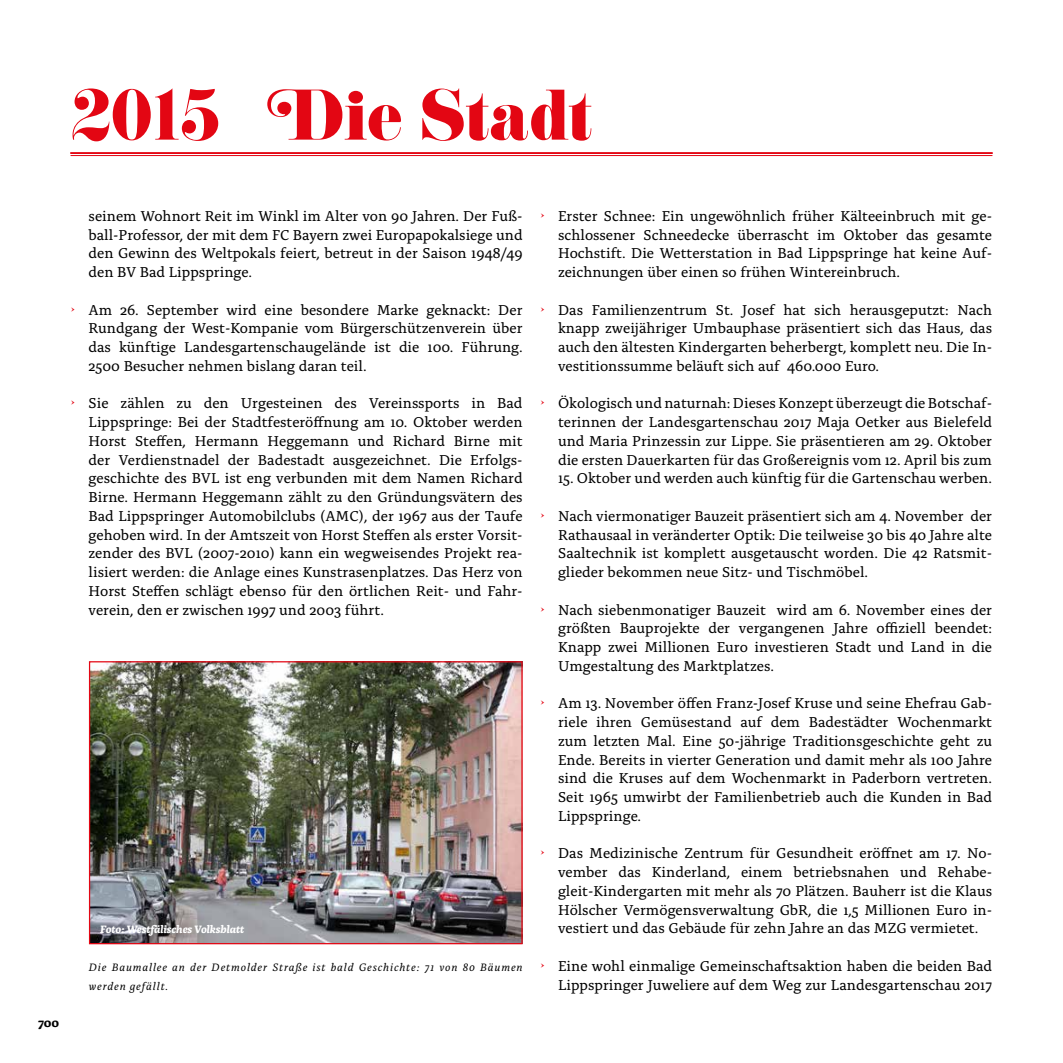
<style>
.page{position:relative;width:1063px;height:1063px;background:#fff}
.page>*{position:absolute;margin:0;border:0;box-sizing:border-box;transform-origin:0 0}
.t1{font:62.5px "Eloquent JF Pro";color:#e30613}
.t2{font:15px/18.8px "Alda OTCEV";color:#000;text-align:justify}
.t3{font:700 12.5px "Alda OTCEV";color:#000}
.t4{font:italic 11.25px/18.8px "Alda OTCEV";letter-spacing:.08em;color:#000}
.t5{font:italic 700 11.25px "Alda OTCEV";color:#fff}
.s1{font-family:"Eloquent JF Pro";font-size:14.38px;color:#e30613}
</style>
<div class="page">
<hr style="left:71px;top:152px;width:921px;height:2px;background:#e30613">
<hr style="left:71px;top:155px;width:921px;height:1px;background:#e30613">
<img style="left:91px;top:663px;width:430px;height:279px">
<div style="left:89px;top:661px;width:434px;height:283px;border:1px solid #e30613"></div>
<h1 class="t1" style="left:71px;top:81px;width:151px">2015</h1>
<h1 class="t1" style="left:267px;top:81px;width:328px">Die Stadt</h1>
<p class="t2" style="left:89px;top:205px;width:436px">seinem Wohnort Reit im Winkl im Alter von 90 Jahren. Der Fuß&shy;ball-Professor, der mit dem FC Bayern zwei Europapokalsiege und den Gewinn des Weltpokals feiert, betreut in der Saison 1948/49 den BV Bad Lippspringe.</p>
<p class="t2" style="left:89px;top:299px;width:436px;text-indent:-18px"><span class="s1">›</span> Am 26. September wird eine besondere Marke geknackt: Der Rundgang der West-Kompanie vom Bürgerschützenverein über das künftige Landesgartenschaugelände ist die 100. Führung.<br>2500 Besucher nehmen bislang daran teil.</p>
<p class="t2" style="left:89px;top:393px;width:436px;text-indent:-18px"><span class="s1">›</span> Sie zählen zu den Urgesteinen des Vereinssports in Bad Lippspringe: Bei der Stadtfesteröffnung am 10. Oktober werden Horst Steffen, Hermann Heggemann und Richard Birne mit der Verdienstnadel der Badestadt ausgezeichnet. Die Erfolgs&shy;geschichte des BVL ist eng verbunden mit dem Namen Richard Birne. Hermann Heggemann zählt zu den Gründungsvätern des Bad Lippspringer Automobilclubs (AMC), der 1967 aus der Taufe gehoben wird. In der Amtszeit von Horst Steffen als erster Vorsit&shy;zender des BVL (2007-2010) kann ein wegweisendes Projekt rea&shy;lisiert werden: die Anlage eines Kunstrasenplatzes. Das Herz von Horst Steffen schlägt ebenso für den örtlichen Reit- und Fahr&shy;verein, den er zwischen 1997 und 2003 führt.</p>
<p class="t3" style="left:38px;top:1013px;width:23px">700</p>
<p class="t5" style="left:100px;top:921px;width:145px">Foto: Westfälisches Volksblatt</p>
<p class="t4" style="left:89px;top:957px;width:435px">Die Baumallee an der Detmolder Straße ist bald Geschichte: 71 von 80 Bäumen werden gefällt.</p>
<p class="t2" style="left:558px;top:205px;width:436px;text-indent:-18px"><span class="s1">›</span> Erster Schnee: Ein ungewöhnlich früher Kälteeinbruch mit ge&shy;schlossener Schneedecke überrascht im Oktober das gesamte Hochstift. Die Wetterstation in Bad Lippspringe hat keine Auf&shy;zeichnungen über einen so frühen Wintereinbruch.</p>
<p class="t2" style="left:558px;top:299px;width:436px;text-indent:-18px"><span class="s1">›</span> Das Familienzentrum St. Josef hat sich herausgeputzt: Nach knapp zweijähriger Umbauphase präsentiert sich das Haus, das auch den ältesten Kindergarten beherbergt, komplett neu. Die In&shy;vestitionssumme beläuft sich auf 460.000 Euro.</p>
<p class="t2" style="left:558px;top:393px;width:436px;text-indent:-18px"><span class="s1">›</span> Ökologisch und naturnah: Dieses Konzept überzeugt die Botschaf&shy;terinnen der Landesgartenschau 2017 Maja Oetker aus Bielefeld und Maria Prinzessin zur Lippe. Sie präsentieren am 29. Oktober die ersten Dauerkarten für das Großereignis vom 12. April bis zum</p>
<p class="t2" style="left:558px;top:468px;width:436px">15. Oktober und werden auch künftig für die Gartenschau werben.</p>
<p class="t2" style="left:558px;top:505px;width:436px;text-indent:-18px"><span class="s1">›</span> Nach viermonatiger Bauzeit präsentiert sich am 4. November der Rathausaal in veränderter Optik: Die teilweise 30 bis 40 Jahre alte Saaltechnik ist komplett ausgetauscht worden. Die 42 Ratsmit&shy;glieder bekommen neue Sitz- und Tischmöbel.</p>
<p class="t2" style="left:558px;top:599px;width:436px;text-indent:-18px"><span class="s1">›</span> Nach siebenmonatiger Bauzeit wird am 6. November eines der größten Bauprojekte der vergangenen Jahre offiziell beendet:<br>Knapp zwei Millionen Euro investieren Stadt und Land in die Umgestaltung des Marktplatzes.</p>
<p class="t2" style="left:558px;top:693px;width:436px;text-indent:-18px"><span class="s1">›</span> Am 13. November öffen Franz-Josef Kruse und seine Ehefrau Gab&shy;riele ihren Gemüsestand auf dem Badestädter Wochenmarkt zum letzten Mal. Eine 50-jährige Traditionsgeschichte geht zu Ende. Bereits in vierter Generation und damit mehr als 100 Jahre sind die Kruses auf dem Wochenmarkt in Paderborn vertreten.<br>Seit 1965 umwirbt der Familienbetrieb auch die Kunden in Bad Lippspringe.</p>
<p class="t2" style="left:558px;top:843px;width:436px;text-indent:-18px"><span class="s1">›</span> Das Medizinische Zentrum für Gesundheit eröffnet am 17. No&shy;vember das Kinderland, einem betriebsnahen und Rehabe&shy;gleit-Kindergarten mit mehr als 70 Plätzen. Bauherr ist die Klaus Hölscher Vermögensverwaltung GbR, die 1,5 Millionen Euro in&shy;vestiert und das Gebäude für zehn Jahre an das MZG vermietet.</p>
<p class="t2" style="left:540px;top:955px;width:453px;text-align:right"><span class="s1">›</span> Eine wohl einmalige Gemeinschaftsaktion haben die beiden Bad<br>Lippspringer Juweliere auf dem Weg zur Landesgartenschau 2017</p>
</div>
